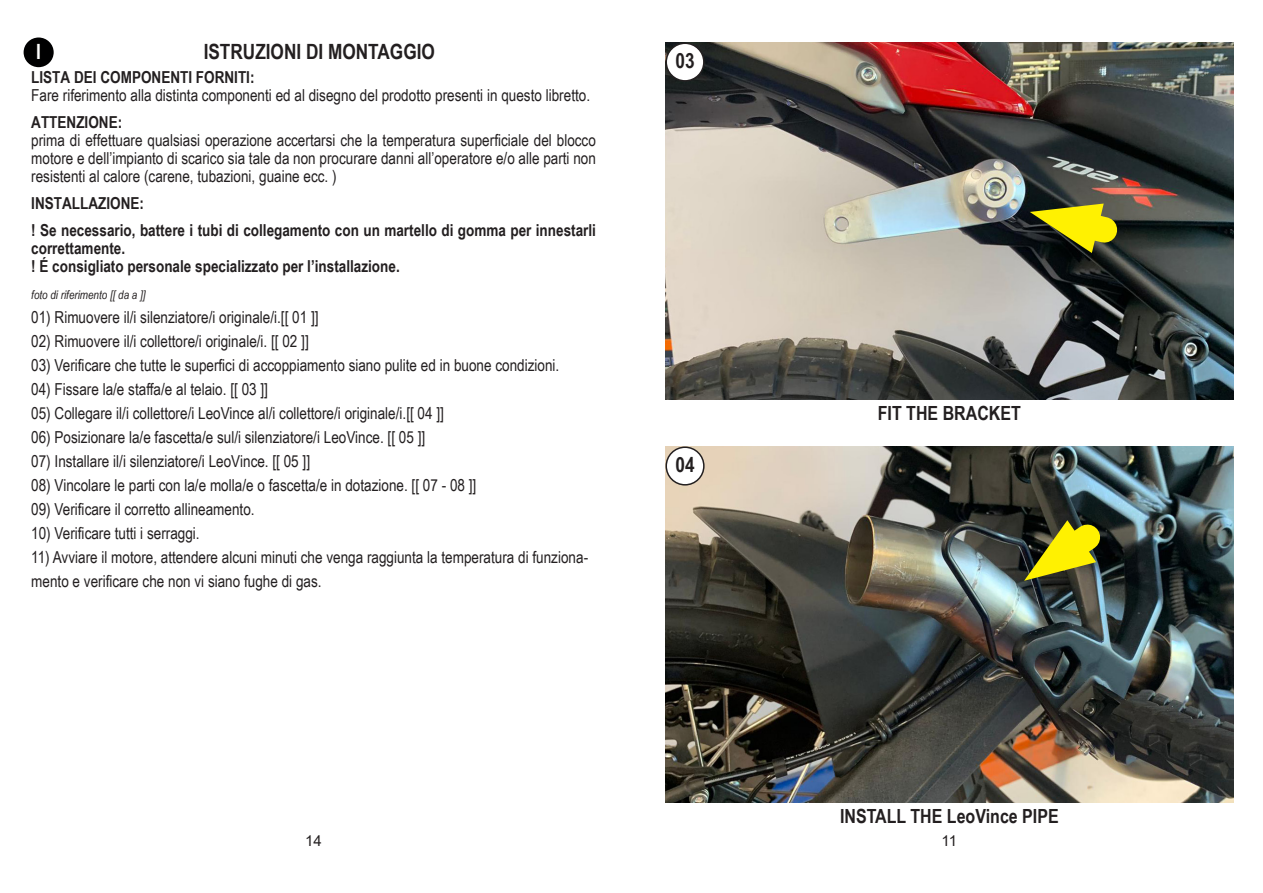
<style>
.page{position:relative;width:1263px;height:893px;background:#fff}
.page>*{position:absolute;margin:0;border:0;box-sizing:border-box;transform-origin:0 0}
.t1{font:700 21px "Arial Narrow";color:#231f20}
.t2{font:700 21px "Arial Narrow";color:#fff}
.t3{font:700 19.5px "Arial Narrow";color:#231f20}
.t4{font:16.5px/18px "Arial Narrow";color:#231f20;text-align:justify}
.t5{font:700 16.5px/18px "Arial Narrow";color:#231f20}
.t6{font:15px "Arial";color:#231f20}
.t7{font:italic 12px "Arial Narrow";color:#231f20}
</style>
<div class="page">
<img style="left:665px;top:446px;width:568px;height:356px">
<img style="left:665px;top:43px;width:568px;height:357px">
<div style="left:24px;top:38px;width:30px;height:29px;background:#000001;border-radius:50%"></div>
<div style="left:666px;top:43px;width:38px;height:38px;background:#fff;border-radius:50%"></div>
<div style="left:665px;top:43px;width:40px;height:39px;border:2px solid #231f20;border-radius:50%"></div>
<div style="left:666px;top:447px;width:38px;height:38px;background:#fff;border-radius:50%"></div>
<div style="left:665px;top:446px;width:40px;height:40px;border:2px solid #231f20;border-radius:50%"></div>
<svg style="left:1030px;top:191px;width:105px;height:70px;background:#6c6920"></svg>
<svg style="left:1024px;top:502px;width:99px;height:90px;background:#5d5e21"></svg>
<p class="t2" style="left:36px;top:36px;width:6px">I</p>
<p class="t1" style="left:204px;top:36px;width:233px">ISTRUZIONI DI MONTAGGIO</p>
<p class="t5" style="left:31px;top:68px;width:225px">LISTA DEI COMPONENTI FORNITI:</p>
<p class="t4" style="left:31px;top:86px;width:560px">Fare riferimento alla distinta componenti ed al disegno del prodotto presenti in questo libretto.</p>
<p class="t5" style="left:31px;top:113px;width:92px">ATTENZIONE:</p>
<p class="t4" style="left:31px;top:131px;width:566px">prima di effettuare qualsiasi operazione accertarsi che la temperatura superficiale del blocco motore e dell’impianto di scarico sia tale da non procurare danni all’operatore e/o alle parti non resistenti al calore (carene, tubazioni, guaine ecc. )</p>
<p class="t5" style="left:31px;top:194px;width:114px">INSTALLAZIONE:</p>
<p class="t5" style="left:31px;top:221px;width:566px">! Se necessario, battere i tubi di collegamento con un martello di gomma per innestarli correttamente.</p>
<p class="t5" style="left:31px;top:257px;width:370px">! É consigliato personale specializzato per l’installazione.</p>
<p class="t7" style="left:31px;top:287px;width:116px">foto di riferimento [[ da a ]]</p>
<p class="t4" style="left:31px;top:308px;width:289px">01) Rimuovere il/i silenziatore/i originale/i.[[ 01 ]]</p>
<p class="t4" style="left:31px;top:332px;width:279px">02) Rimuovere il/i collettore/i originale/i. [[ 02 ]]</p>
<p class="t4" style="left:31px;top:356px;width:529px">03) Verificare che tutte le superfici di accoppiamento siano pulite ed in buone condizioni.</p>
<p class="t4" style="left:31px;top:380px;width:238px">04) Fissare la/e staffa/e al telaio. [[ 03 ]]</p>
<p class="t4" style="left:31px;top:404px;width:414px">05) Collegare il/i collettore/i LeoVince al/i collettore/i originale/i.[[ 04 ]]</p>
<p class="t4" style="left:31px;top:428px;width:395px">06) Posizionare la/e fascetta/e sul/i silenziatore/i LeoVince. [[ 05 ]]</p>
<p class="t4" style="left:31px;top:452px;width:280px">07) Installare il/i silenziatore/i LeoVince. [[ 05 ]]</p>
<p class="t4" style="left:31px;top:476px;width:447px">08) Vincolare le parti con la/e molla/e o fascetta/e in dotazione. [[ 07 - 08 ]]</p>
<p class="t4" style="left:31px;top:500px;width:225px">09) Verificare il corretto allineamento.</p>
<p class="t4" style="left:31px;top:524px;width:170px">10) Verificare tutti i serraggi.</p>
<p class="t4" style="left:31px;top:545px;width:558px;line-height:24px">11) Avviare il motore, attendere alcuni minuti che venga raggiunta la temperatura di funziona&shy;mento e verificare che non vi siano fughe di gas.</p>
<p class="t1" style="left:675px;top:45px;width:21px">03</p>
<p class="t1" style="left:675px;top:449px;width:21px">04</p>
<p class="t3" style="left:878px;top:399px;width:145px">FIT THE BRACKET</p>
<p class="t3" style="left:840px;top:801px;width:220px">INSTALL THE LeoVince PIPE</p>
<p class="t6" style="left:305px;top:830px;width:18px">14</p>
<p class="t6" style="left:941px;top:830px;width:17px">11</p>
</div>
